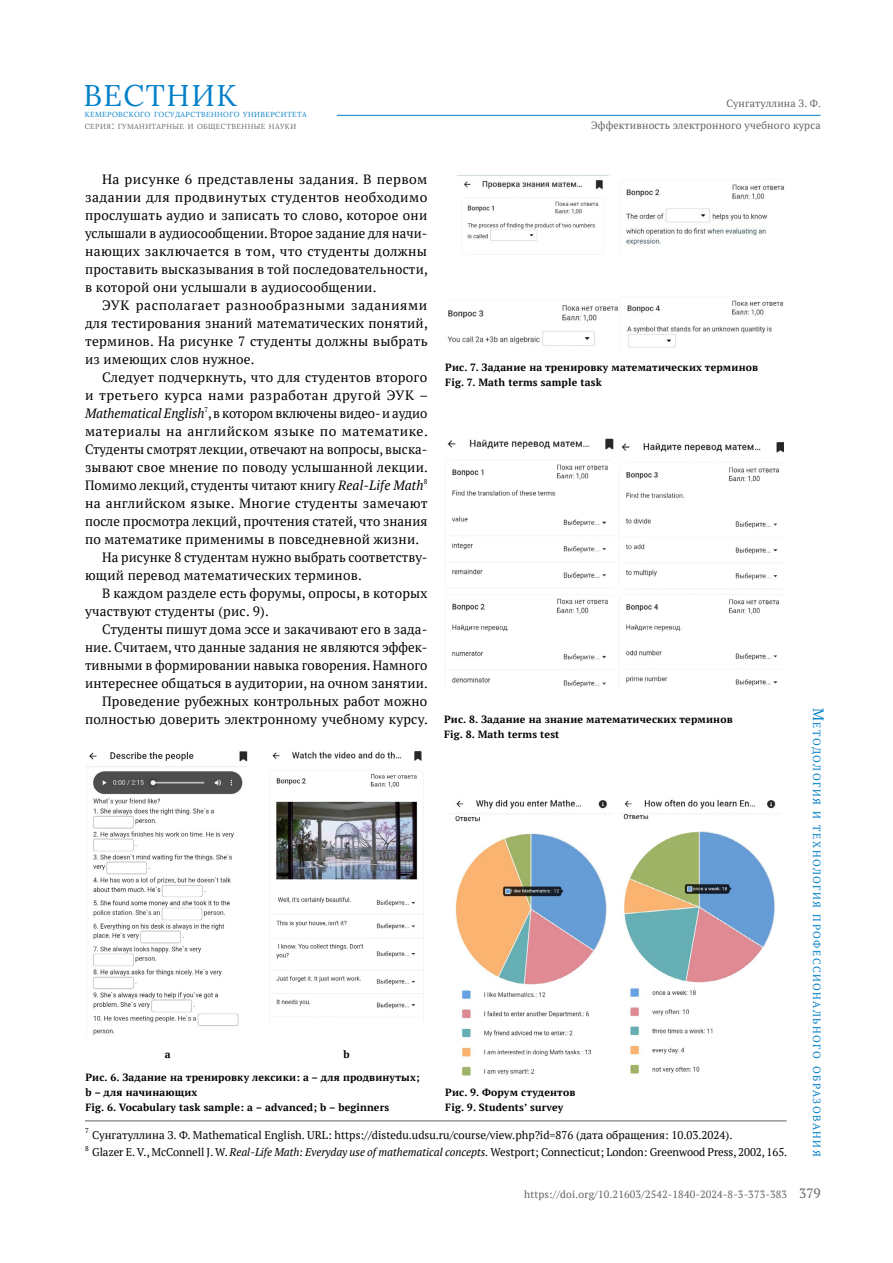
<style>
.page{position:relative;width:893px;height:1263px;background:#fff}
.page>*{position:absolute;margin:0;border:0;box-sizing:border-box;transform-origin:0 0}
.t1{font:29.85px "Lora";letter-spacing:.05em;color:#007fc8}
.t2{font:13.5px/18px "PT Serif";letter-spacing:.015em;color:#000;text-align:justify}
.t3{font:13.5px "PT Serif";letter-spacing:-.01em;color:#000}
.t4{font:13.5px "PT Serif";letter-spacing:.035em;color:#000}
.t5{font:13.5px "PT Serif";color:#646363}
.t6{font:11.25px "PT Serif";color:#000}
.t7{font:700 10.5px/15px "PT Serif";letter-spacing:.015em;color:#000}
.t8{font:10.5px/22.8px "PT Serif";letter-spacing:.015em;color:#646363;text-align:right}
.t9{font:10.5px "PT Serif";letter-spacing:.145em;color:#007fc8}
.t10{font:7.35px/12.6px "Lora";letter-spacing:.055em;color:#007fc8}
.t11{font:6.9px "PT Serif";color:#000}
.s1{color:#646363}
.s2{font-size:10.5px;color:#646363}
.s3{font-style:italic}
.s4{font-size:15px}
</style>
<div class="page">
<hr style="left:337px;top:115px;width:484px;height:1px;background:#007fc8">
<hr style="left:85px;top:1120px;width:702px;height:1px;background:#706f6f">
<img style="left:87px;top:751px;width:161px;height:284px">
<img style="left:270px;top:751px;width:154px;height:258px">
<img style="left:447px;top:180px;width:337px;height:168px">
<img style="left:447px;top:439px;width:337px;height:249px">
<img style="left:455px;top:799px;width:321px;height:277px">
<h1 class="t1" style="left:83px;top:73px;width:155px">ВЕСТНИК</h1>
<p class="t10" style="left:85px;top:107px;width:223px">кемеровского государственного университета <span class="s1">серия</span><span class="s2">:</span> <span class="s1">гуманитарные и общественные науки</span></p>
<p class="t8" style="left:591px;top:91px;width:231px">Сунгатуллина З. Ф.<br>Эффективность электронного учебного курса</p>
<p class="t2" style="left:85px;top:170px;width:344px;text-indent:17px">На рисунке 6 представлены задания. В первом задании для продвинутых студентов необходимо прослушать аудио и записать то слово, которое они услышали в аудиосообщении. Второе задание для начи&shy;нающих заключается в том, что студенты должны проставить высказывания в той последовательности, в которой они услышали в аудиосообщении.</p>
<p class="t2" style="left:85px;top:296px;width:344px;text-indent:17px">ЭУК располагает разнообразными заданиями для тестирования знаний математических понятий, терминов. На рисунке 7 студенты должны выбрать из имеющих слов нужное.</p>
<p class="t2" style="left:102px;top:368px;width:327px">Следует подчеркнуть, что для студентов второго</p>
<p class="t4" style="left:85px;top:386px;width:344px">и третьего курса нами разработан другой ЭУК –</p>
<p class="t3" style="left:85px;top:404px;width:344px"><span class="s3">Mathematical English</span><sup>7</sup>, в котором включены видео- и аудио</p>
<p class="t2" style="left:85px;top:422px;width:344px">материалы на английском языке по математике.</p>
<p class="t2" style="left:85px;top:440px;width:344px">Студенты смотрят лекции, отвечают на вопросы, выска-</p>
<p class="t2" style="left:85px;top:458px;width:344px">зывают свое мнение по поводу услышанной лекции.</p>
<p class="t2" style="left:85px;top:476px;width:344px">Помимо лекций, студенты читают книгу <span class="s3">Real-Life Math</span><sup>8</sup></p>
<p class="t2" style="left:85px;top:494px;width:344px">на английском языке. Многие студенты замечают</p>
<p class="t2" style="left:85px;top:512px;width:344px">после просмотра лекций, прочтения статей, что знания</p>
<p class="t2" style="left:85px;top:530px;width:336px">по математике применимы в повседневной жизни.</p>
<p class="t2" style="left:102px;top:548px;width:327px">На рисунке 8 студентам нужно выбрать соответству-</p>
<p class="t2" style="left:85px;top:566px;width:278px">ющий перевод математических терминов.</p>
<p class="t2" style="left:102px;top:584px;width:327px">В каждом разделе есть форумы, опросы, в которых</p>
<p class="t2" style="left:85px;top:602px;width:185px">участвуют студенты (рис. 9).</p>
<p class="t2" style="left:102px;top:620px;width:327px">Студенты пишут дома эссе и закачивают его в зада-</p>
<p class="t2" style="left:85px;top:638px;width:344px">ние. Считаем, что данные задания не являются эффек-</p>
<p class="t2" style="left:85px;top:656px;width:344px">тивными в формировании навыка говорения. Намного</p>
<p class="t2" style="left:85px;top:674px;width:344px">интереснее общаться в аудитории, на очном занятии.</p>
<p class="t2" style="left:102px;top:692px;width:327px">Проведение рубежных контрольных работ можно</p>
<p class="t2" style="left:85px;top:710px;width:344px">полностью доверить электронному учебному курсу.</p>
<p class="t7" style="left:445px;top:359px;width:314px">Рис. 7. Задание на тренировку математических терминов<br>Fig. 7. Math terms sample task</p>
<p class="t7" style="left:444px;top:712px;width:290px">Рис. 8. Задание на знание математических терминов<br>Fig. 8. Math terms test</p>
<p class="t7" style="left:165px;top:1047px;width:7px">a</p>
<p class="t7" style="left:344px;top:1047px;width:8px">b</p>
<p class="t7" style="left:85px;top:1070px;width:336px">Рис. 6. Задание на тренировку лексики: а – для продвинутых; b – для начинающих<br>Fig. 6. Vocabulary task sample: a – advanced; b – beginners</p>
<p class="t7" style="left:445px;top:1084px;width:132px">Рис. 9. Форум студентов<br>Fig. 9. Students’ survey</p>
<p class="t11" style="left:85px;top:1126px;width:5px">7</p>
<p class="t6" style="left:92px;top:1127px;width:642px">Сунгатуллина З. Ф. Mathematical English. URL: https://distedu.udsu.ru/course/view.php?id=876 (дата обращения: 10.03.2024).</p>
<p class="t11" style="left:85px;top:1144px;width:5px">8</p>
<p class="t6" style="left:92px;top:1145px;width:697px">Glazer E. V., McConnell J. W. <span class="s3">Real-Life Math: Everyday use of mathematical concepts.</span> Westport; Connecticut; London: Greenwood Press, 2002, 165.</p>
<p class="t8" style="left:524px;top:1183px;width:265px">https://doi.org/10.21603/2542-1840-2024-8-3-373-383</p>
<p class="t9" style="left:824px;top:708px;width:450px;rotate:90deg"><span class="s4">М</span>етодология и технология профессионального образования</p>
<p class="t5" style="left:799px;top:1184px;width:23px">379</p>
</div>
